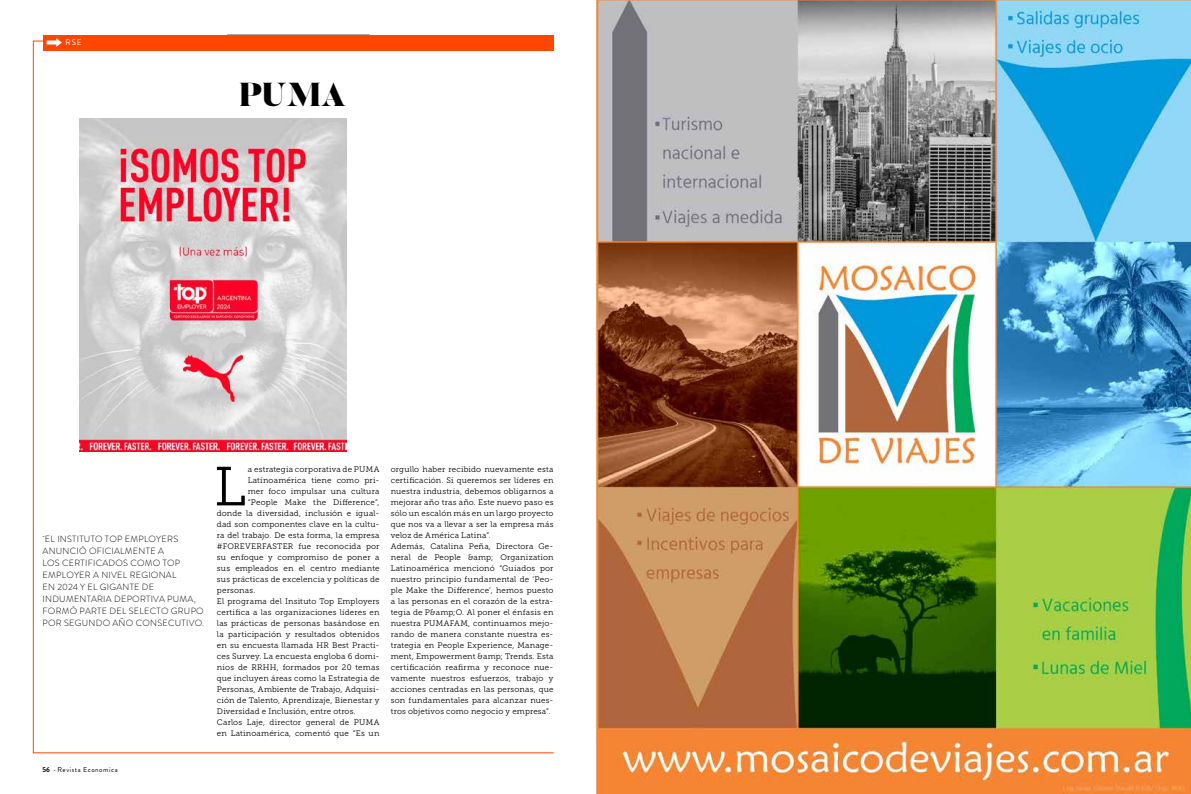
<style>
.page{position:relative;width:1191px;height:794px;background:#fff}
.page>*{position:absolute;margin:0;border:0;box-sizing:border-box;transform-origin:0 0}
.t1{font:54.9px "Museo Slab 300";color:#000}
.t2{font:900 33px "Butler";color:#000}
.t3{font:300 9px/12px "Brandon Grotesque";letter-spacing:.03em;color:#000}
.t4{font:8px/11px "Museo Slab 300";letter-spacing:.02em;color:#000}
.t5{font:8px "Brandon Grotesque";color:#fff}
.t6{font:7px "Brandon Grotesque";letter-spacing:.075em;color:#000}
.s1{font-weight:700}
</style>
<div class="page">
<div style="left:43px;top:35px;width:510px;height:15px;background:#ff4600"></div>
<svg style="left:47px;top:38px;width:15px;height:9px"></svg>
<img style="left:80px;top:118px;width:266px;height:333px">
<img style="left:595px;top:0;width:596px;height:794px">
<p class="t5" style="left:66px;top:37px;width:18px">RSE</p>
<h2 class="t2" style="left:239px;top:74px;width:108px">PUMA</h2>
<p class="t3" style="left:43px;top:533px;width:163px">EL INSTITUTO TOP EMPLOYERS<br>ANUNCIÓ OFICIALMENTE A<br>LOS CERTIFICADOS COMO TOP<br>EMPLOYER A NIVEL REGIONAL<br>EN 2024 Y EL GIGANTE DE<br>INDUMENTARIA DEPORTIVA PUMA,<br>FORMÓ PARTE DEL SELECTO GRUPO<br>POR SEGUNDO AÑO CONSECUTIVO.</p>
<p class="t6" style="left:43px;top:764px;width:77px"><span class="s1">56</span> - Revista Economica</p>
<h1 class="t1" style="left:214px;top:456px;width:34px">L</h1>
<p class="t4" style="left:248px;top:464px;width:133px">a estrategia corporativa de PUMA</p>
<p class="t4" style="left:248px;top:475px;width:133px">Latinoamérica tiene como pri-</p>
<p class="t4" style="left:248px;top:486px;width:133px">mer foco impulsar una cultura</p>
<p class="t4" style="left:248px;top:497px;width:133px">“People Make the Difference”,</p>
<p class="t4" style="left:217px;top:508px;width:164px">donde la diversidad, inclusión e igual-</p>
<p class="t4" style="left:217px;top:519px;width:164px">dad son componentes clave en la cultu-</p>
<p class="t4" style="left:217px;top:530px;width:164px">ra del trabajo. De esta forma, la empresa</p>
<p class="t4" style="left:217px;top:541px;width:164px">#FOREVERFASTER fue reconocida por</p>
<p class="t4" style="left:217px;top:552px;width:164px">su enfoque y compromiso de poner a</p>
<p class="t4" style="left:217px;top:563px;width:164px">sus empleados en el centro mediante</p>
<p class="t4" style="left:217px;top:574px;width:164px">sus prácticas de excelencia y políticas de</p>
<p class="t4" style="left:217px;top:585px;width:40px">personas.</p>
<p class="t4" style="left:217px;top:596px;width:164px">El programa del Insituto Top Employers</p>
<p class="t4" style="left:217px;top:607px;width:164px">certifica a las organizaciones líderes en</p>
<p class="t4" style="left:217px;top:618px;width:164px">las prácticas de personas basándose en</p>
<p class="t4" style="left:217px;top:629px;width:164px">la participación y resultados obtenidos</p>
<p class="t4" style="left:217px;top:640px;width:164px">en su encuesta llamada HR Best Practi-</p>
<p class="t4" style="left:217px;top:651px;width:164px">ces Survey. La encuesta engloba 6 domi-</p>
<p class="t4" style="left:217px;top:662px;width:164px">nios de RRHH, formados por 20 temas</p>
<p class="t4" style="left:217px;top:673px;width:164px">que incluyen áreas como la Estrategia de</p>
<p class="t4" style="left:217px;top:684px;width:164px">Personas, Ambiente de Trabajo, Adquisi-</p>
<p class="t4" style="left:217px;top:695px;width:164px">ción de Talento, Aprendizaje, Bienestar y</p>
<p class="t4" style="left:217px;top:706px;width:140px">Diversidad e Inclusión, entre otros.</p>
<p class="t4" style="left:217px;top:717px;width:164px">Carlos Laje, director general de PUMA</p>
<p class="t4" style="left:217px;top:728px;width:164px">en Latinoamérica, comentó que “Es un</p>
<p class="t4" style="left:391px;top:464px;width:164px">orgullo haber recibido nuevamente esta certificación. Si queremos ser líderes en nuestra industria, debemos obligarnos a mejorar año tras año. Este nuevo paso es sólo un escalón más en un largo proyecto que nos va a llevar a ser la empresa más veloz de América Latina”.<br>Además, Catalina Peña, Directora Ge&shy;neral de People &amp;amp; Organization Latinoamérica mencionó “Guiados por nuestro principio fundamental de ‘Peo&shy;ple Make the Difference’, hemos puesto a las personas en el corazón de la estra&shy;tegia de P&amp;amp;O. Al poner el énfasis en nuestra PUMAFAM, continuamos mejo&shy;rando de manera constante nuestra es&shy;trategia en People Experience, Manage&shy;ment, Empowerment &amp;amp; Trends. Esta certificación reafirma y reconoce nue&shy;vamente nuestros esfuerzos, trabajo y acciones centradas en las personas, que son fundamentales para alcanzar nues&shy;tros objetivos como negocio y empresa”.</p>
</div>
